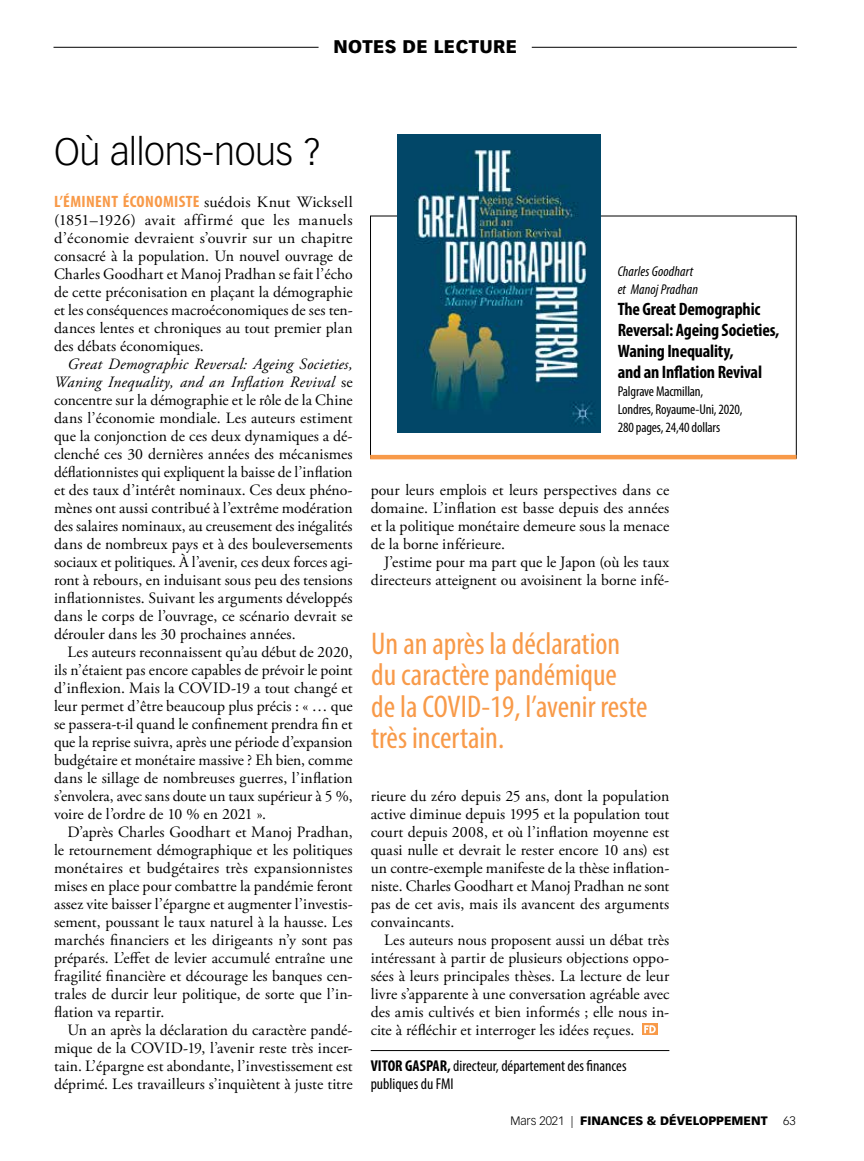
<style>
.page{position:relative;width:864px;height:1161px;background:#fff}
.page>*{position:absolute;margin:0;border:0;box-sizing:border-box;transform-origin:0 0}
.t1{font:300 37.5px "Vectora LT Std";letter-spacing:-.015em;color:#000}
.t2{font:condensed 31.5px/31.5px "Myriad Pro";color:#f89a49}
.t3{font:700 condensed 18px/21px "Myriad Pro";letter-spacing:-.01em;color:#000}
.t4{font:900 18px "Vectora LT Std";letter-spacing:.02em;color:#000}
.t5{font:700 condensed 16.5px "Myriad Pro";letter-spacing:.02em;color:#f89a49}
.t6{font:15.75px/18px "Adobe Garamond Pro";color:#000;text-align:justify}
.t7{font:condensed 15.75px/18px "Myriad Pro";color:#000}
.t8{font:condensed 14.25px/18px "Myriad Pro";letter-spacing:-.01em;color:#000}
.t9{font:italic condensed 14.25px/18px "Myriad Pro";letter-spacing:.01em;color:#000}
.t10{font:900 12px "Vectora LT Std";color:#000}
.t11{font:300 12px "Vectora LT Std";color:#000}
.s1{font-family:"Adobe Garamond Pro";font-weight:400;font-stretch:normal;font-size:15.75px;color:#000}
.s2{font-style:italic}
.s3{font-weight:700}
.s4{font-weight:300}
</style>
<div class="page">
<hr style="left:371px;top:1050px;width:298px;height:1px;background:#000">
<svg style="left:642px;top:1024px;width:15px;height:11px"></svg>
<svg style="left:644px;top:1025px;width:12px;height:8px"></svg>
<hr style="left:370px;top:455px;width:426px;height:4px;background:#f89a49">
<img style="left:397px;top:135px;width:203px;height:297px">
<hr style="left:532px;top:47px;width:265px;height:1px;background:#000">
<hr style="left:54px;top:47px;width:265px;height:1px;background:#000">
<p class="t4" style="left:333px;top:36px;width:185px">NOTES DE LECTURE</p>
<h1 class="t1" style="left:54px;top:130px;width:270px">Où allons-nous ?</h1>
<p class="t5" style="left:54px;top:191px;width:300px">L’ÉMINENT ÉCONOMISTE <span class="s1">suédois Knut Wicksell</span></p>
<p class="t6" style="left:54px;top:212px;width:300px">(1851–1926) avait affirmé que les manuels d’économie devraient s’ouvrir sur un chapitre consacré à la population. Un nouvel ouvrage de Charles Goodhart et Manoj Pradhan se fait l’écho de cette préconisation en plaçant la démographie et les conséquences macroéconomiques de ses ten&shy;dances lentes et chroniques au tout premier plan des débats économiques.</p>
<p class="t6" style="left:54px;top:356px;width:300px;text-indent:14px"><span class="s2">Great Demographic Reversal: Ageing Societies, Waning Inequality, and an Inflation Revival</span> se concentre sur la démographie et le rôle de la Chine dans l’économie mondiale. Les auteurs estiment que la conjonction de ces deux dynamiques a dé&shy;clenché ces 30 dernières années des mécanismes déflationnistes qui expliquent la baisse de l’inflation et des taux d’intérêt nominaux. Ces deux phéno&shy;mènes ont aussi contribué à l’extrême modération des salaires nominaux, au creusement des inégalités dans de nombreux pays et à des bouleversements sociaux et politiques. À l’avenir, ces deux forces agi&shy;ront à rebours, en induisant sous peu des tensions inflationnistes. Suivant les arguments développés dans le corps de l’ouvrage, ce scénario devrait se dérouler dans les 30 prochaines années.</p>
<p class="t6" style="left:54px;top:644px;width:300px;text-indent:13px">Les auteurs reconnaissent qu’au début de 2020, ils n’étaient pas encore capables de prévoir le point d’inflexion. Mais la COVID-19 a tout changé et leur permet d’être beaucoup plus précis : « … que se passera-t-il quand le confinement prendra fin et que la reprise suivra, après une période d’expansion budgétaire et monétaire massive ? Eh bien, comme dans le sillage de nombreuses guerres, l’inflation s’envolera, avec sans doute un taux supérieur à 5 %, voire de l’ordre de 10 % en 2021 ».</p>
<p class="t6" style="left:54px;top:824px;width:300px;text-indent:13px">D’après Charles Goodhart et Manoj Pradhan, le retournement démographique et les politiques monétaires et budgétaires très expansionnistes mises en place pour combattre la pandémie feront assez vite baisser l’épargne et augmenter l’investis&shy;sement, poussant le taux naturel à la hausse. Les marchés financiers et les dirigeants n’y sont pas préparés. L’effet de levier accumulé entraîne une fragilité financière et décourage les banques cen&shy;trales de durcir leur politique, de sorte que l’in&shy;flation va repartir.</p>
<p class="t6" style="left:54px;top:1022px;width:300px;text-indent:13px">Un an après la déclaration du caractère pandé&shy;mique de la COVID-19, l’avenir reste très incer&shy;tain. L’épargne est abondante, l’investissement est déprimé. Les travailleurs s’inquiètent à juste titre</p>
<p class="t9" style="left:618px;top:262px;width:82px">Charles Goodhart et Manoj Pradhan</p>
<p class="t3" style="left:618px;top:298px;width:163px">The Great Demographic<br>Reversal: Ageing Societies,<br>Waning Inequality,<br>and an Inflation Revival</p>
<p class="t8" style="left:618px;top:382px;width:127px">Palgrave Macmillan,<br>Londres, Royaume-Uni, 2020,<br>280 pages, 24,40 dollars</p>
<p class="t6" style="left:371px;top:482px;width:300px">pour leurs emplois et leurs perspectives dans ce domaine. L’inflation est basse depuis des années et la politique monétaire demeure sous la menace de la borne inférieure.</p>
<p class="t6" style="left:371px;top:554px;width:300px;text-align:right">J’estime pour ma part que le Japon (où les taux directeurs atteignent ou avoisinent la borne infé-</p>
<h2 class="t2" style="left:371px;top:627px;width:278px">Un an après la déclaration du caractère pandémique de la COVID-19, l’avenir reste très incertain.</h2>
<p class="t6" style="left:371px;top:788px;width:300px">rieure du zéro depuis 25 ans, dont la population active diminue depuis 1995 et la population tout court depuis 2008, et où l’inflation moyenne est quasi nulle et devrait le rester encore 10 ans) est un contre-exemple manifeste de la thèse inflation&shy;niste. Charles Goodhart et Manoj Pradhan ne sont pas de cet avis, mais ils avancent des arguments convaincants.</p>
<p class="t6" style="left:371px;top:932px;width:300px;text-indent:13px">Les auteurs nous proposent aussi un débat très intéressant à partir de plusieurs objections oppo&shy;sées à leurs principales thèses. La lecture de leur livre s’apparente à une conversation agréable avec des amis cultivés et bien informés ; elle nous in&shy;cite à réfléchir et interroger les idées reçues.</p>
<p class="t7" style="left:371px;top:1057px;width:257px"><span class="s3">VITOR GASPAR,</span> directeur, département des finances publiques du FMI</p>
<p class="t10" style="left:510px;top:1113px;width:259px"><span class="s4">Mars 2021 |</span> FINANCES &amp; DÉVELOPPEMENT</p>
<p class="t11" style="left:783px;top:1114px;width:14px">63</p>
</div>
